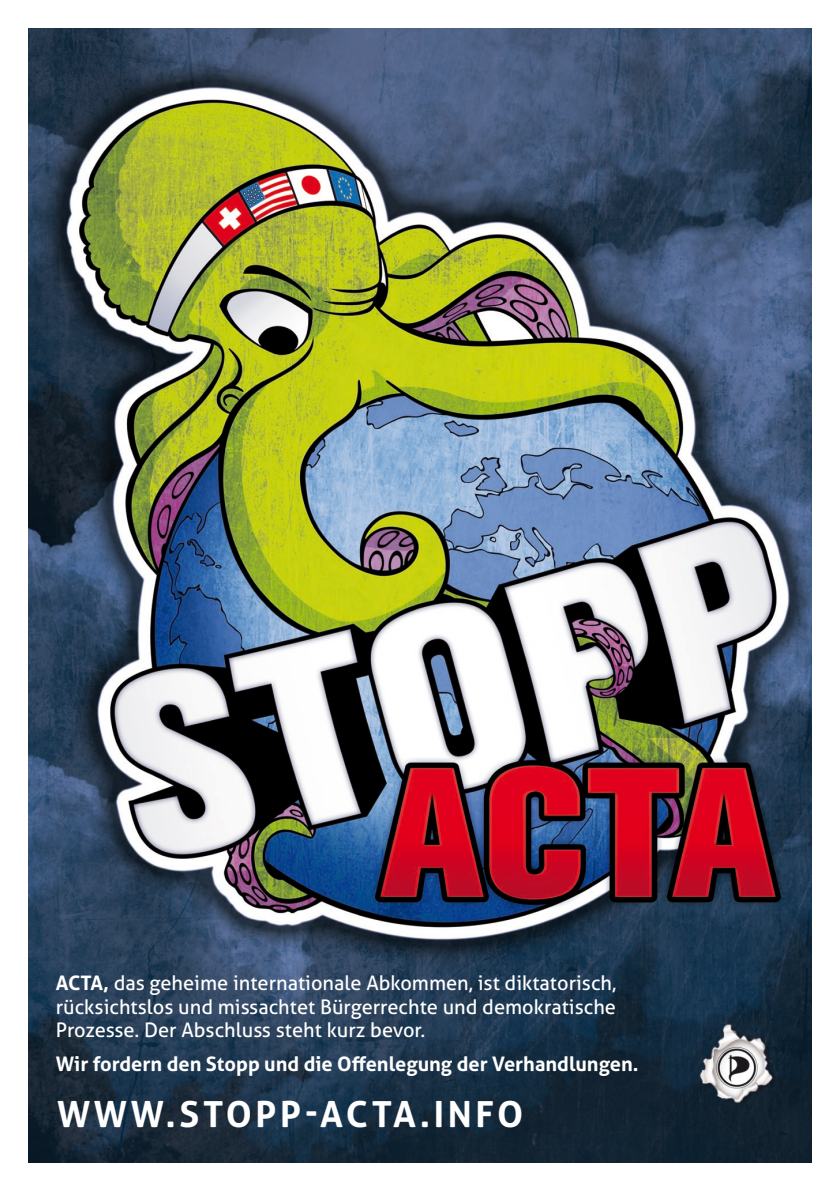
<style>
.page{position:relative;width:840px;height:1191px;background:#fff}
.page>*{position:absolute;margin:0;border:0;box-sizing:border-box;transform-origin:0 0}
.t1{font:700 36px "Aller";letter-spacing:.1em;color:#fff}
.t2{font:20px/23.2px "Aller";color:#fff;text-align:justify}
.t3{font:700 20px "Aller";color:#fff}
.s1{font-weight:700}
</style>
<div class="page">
<img style="left:28px;top:28px;width:783px;height:1134px">
<p class="t2" style="left:56px;top:971px;width:561px"><span class="s1">ACTA,</span> das geheime internationale Abkommen, ist diktatorisch, rücksichtslos und missachtet Bürgerrechte und demokratische Prozesse. Der Abschluss steht kurz bevor.</p>
<p class="t3" style="left:56px;top:1051px;width:584px">Wir fordern den Stopp und die Offenlegung der Verhandlungen.</p>
<h1 class="t1" style="left:57px;top:1092px;width:37px">www</h1>
<h1 class="t1" style="left:165px;top:1092px;width:354px">.stopp-acta.info</h1>
</div>
